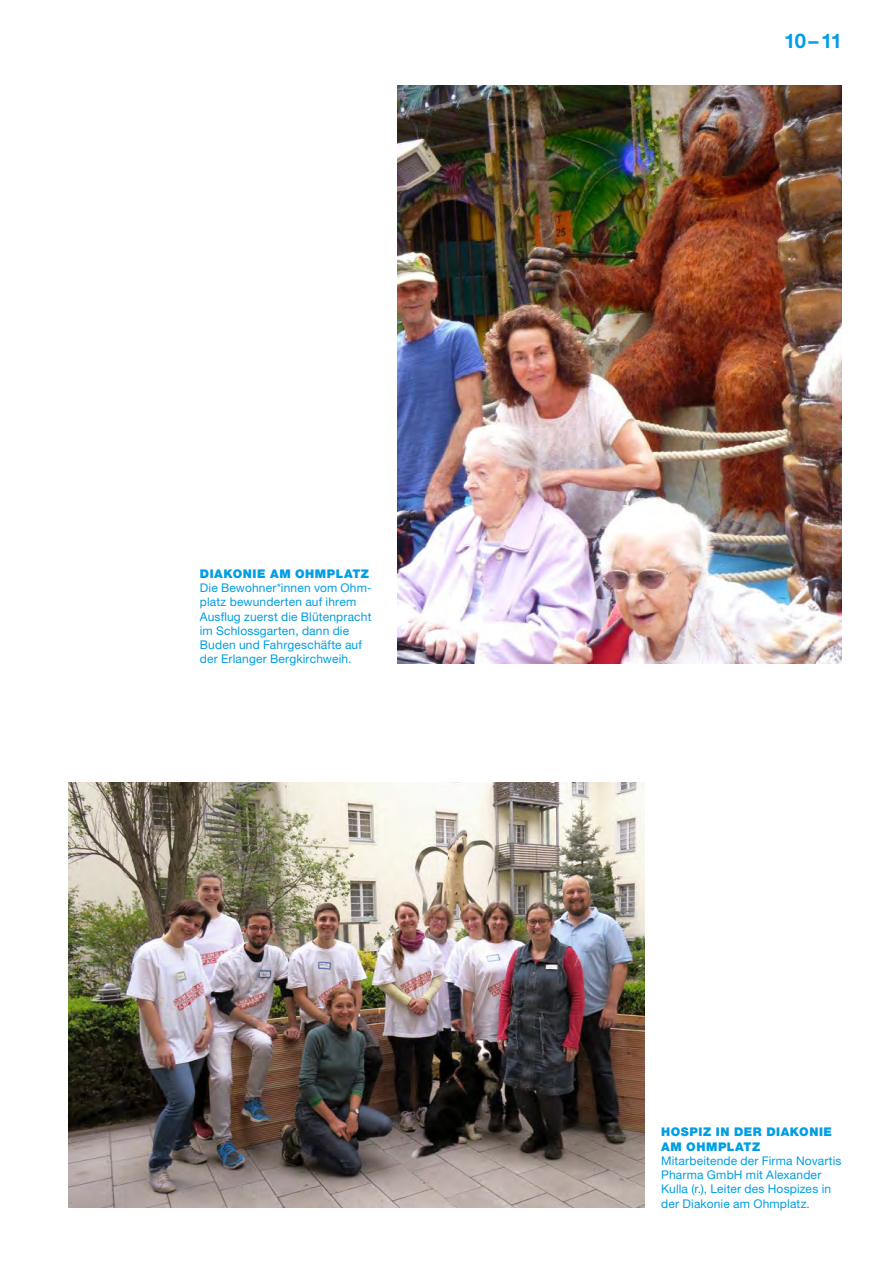
<style>
.page{position:relative;width:893px;height:1263px;background:#fff}
.page>*{position:absolute;margin:0;border:0;box-sizing:border-box;transform-origin:0 0}
.t1{font:700 20.25px "Helvetica Neue LT Pro";color:#009ee3}
.t2{font:12px/14.2px "Helvetica Neue LT Pro";letter-spacing:.015em;color:#009ee3}
.t3{font:900 12px/14.2px "Helvetica Neue LT Pro";letter-spacing:.045em;color:#009ee3}
</style>
<div class="page">
<img style="left:398px;top:85px;width:444px;height:578px">
<img style="left:69px;top:782px;width:575px;height:426px">
<p class="t3" style="left:200px;top:566px;width:171px">DIAKONIE AM OHMPLATZ</p>
<p class="t2" style="left:200px;top:580px;width:174px">Die Bewohner*innen vom Ohm&shy;platz bewunderten auf ihrem<br>Ausflug zuerst die Blütenpracht im Schlossgarten, dann die<br>Buden und Fahrgeschäfte auf der Erlanger Bergkirchweih.</p>
<h1 class="t1" style="left:784px;top:29px;width:59px">10–11</h1>
<p class="t3" style="left:661px;top:1125px;width:172px">HOSPIZ IN DER DIAKONIE<br>AM OHMPLATZ</p>
<p class="t2" style="left:661px;top:1153px;width:182px">Mitarbeitende der Firma Novartis<br>Pharma GmbH mit Alexander<br>Kulla (r.), Leiter des Hospizes in der Diakonie am Ohmplatz.</p>
</div>
